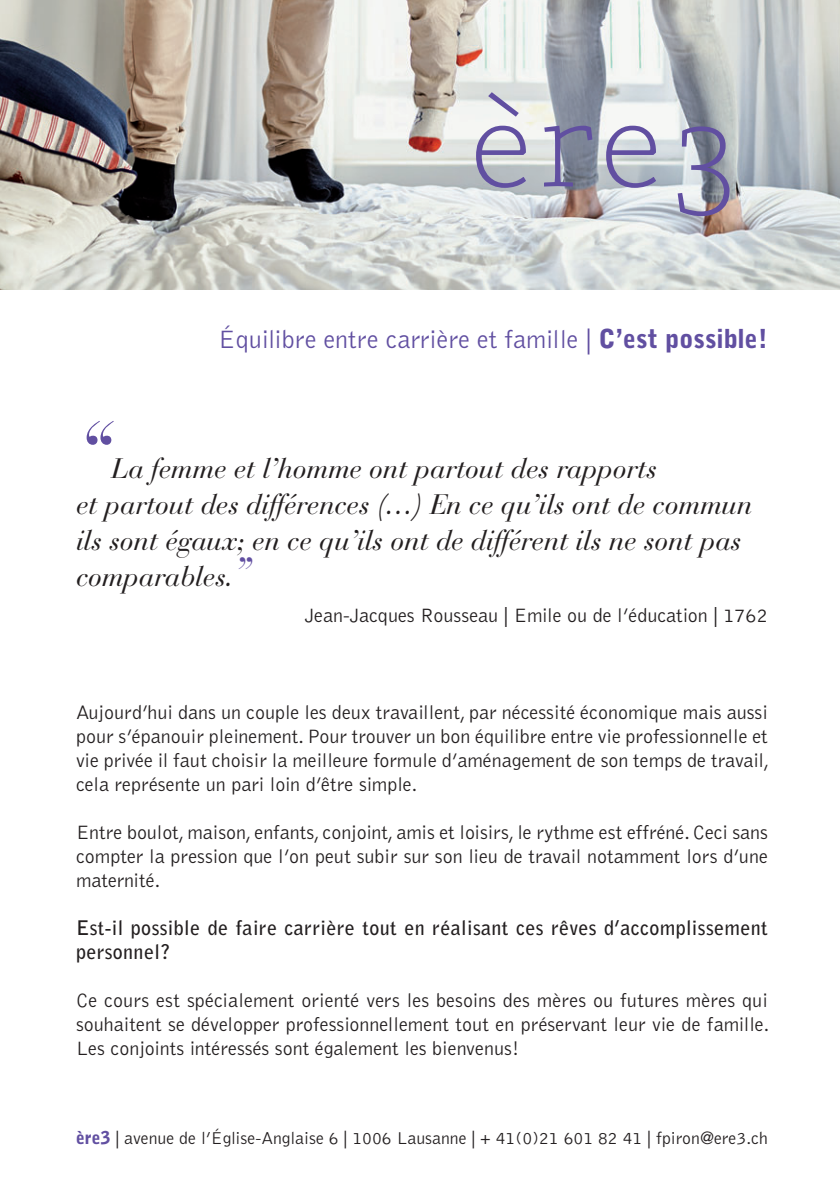
<style>
.page{position:relative;width:840px;height:1191px;background:#fff}
.page>*{position:absolute;margin:0;border:0;box-sizing:border-box;transform-origin:0 0}
.t1{font:italic 80px "Bauer Bodoni";color:#614fa1}
.t2{font:italic 28px/36px "Bauer Bodoni";letter-spacing:-.01em;color:#231f20}
.t3{font:300 26px "Bell Gothic";color:#614fa1}
.t4{font:300 20px/24px "Bell Gothic";color:#231f20;text-align:justify}
.t5{font:700 20px/24px "Bell Gothic";letter-spacing:.02em;color:#231f20}
.t6{font:300 17.8px "Bell Gothic";color:#231f20}
.s1{font-weight:900}
.s2{font-size:40px;color:#614fa1}
.s3{font-weight:900;color:#614fa1}
</style>
<div class="page">
<img style="left:0;top:0;width:839px;height:289px">
<svg style="left:476px;top:126px;width:179px;height:62px;background:#a8a9bf"></svg>
<svg style="left:488px;top:92px;width:30px;height:25px"></svg>
<svg style="left:677px;top:126px;width:52px;height:90px;background:#9c9cb2"></svg>
<h3 class="t3" style="left:218px;top:330px;width:550px">Équilibre entre carrière et famille | <span class="s1">C’est possible!</span></h3>
<h1 class="t1" style="left:76px;top:419px;width:37px">“</h1>
<h2 class="t2" style="left:76px;top:454px;width:677px;text-indent:36px">La femme et l’homme ont partout des rapports<br>et partout des différences (…) En ce qu’ils ont de commun ils sont égaux; en ce qu’ils ont de différent ils ne sont pas comparables.<span class="s2">”</span></h2>
<p class="t4" style="left:304px;top:605px;width:464px">Jean-Jacques Rousseau | Emile ou de l’éducation | 1762</p>
<p class="t4" style="left:76px;top:701px;width:694px">Aujourd’hui dans un couple les deux travaillent, par nécessité économique mais aussi pour s’épanouir pleinement. Pour trouver un bon équilibre entre vie professionnelle et vie privée il faut choisir la meilleure formule d’aménagement de son temps de travail, cela représente un pari loin d’être simple.</p>
<p class="t4" style="left:76px;top:821px;width:693px">Entre boulot, maison, enfants, conjoint, amis et loisirs, le rythme est effréné. Ceci sans compter la pression que l’on peut subir sur son lieu de travail notamment lors d’une maternité.</p>
<p class="t5" style="left:76px;top:917px;width:693px">Est-il possible de faire carrière tout en réalisant ces rêves d’accomplissement personnel?</p>
<p class="t4" style="left:76px;top:989px;width:694px">Ce cours est spécialement orienté vers les besoins des mères ou futures mères qui souhaitent se développer professionnellement tout en préservant leur vie de famille.<br>Les conjoints intéressés sont également les bienvenus!</p>
<p class="t6" style="left:76px;top:1131px;width:693px"><span class="s3">ère3</span> | avenue de l’Église-Anglaise 6 | 1006 Lausanne | + 41(0)21 601 82 41 | fpiron@ere3.ch</p>
</div>
